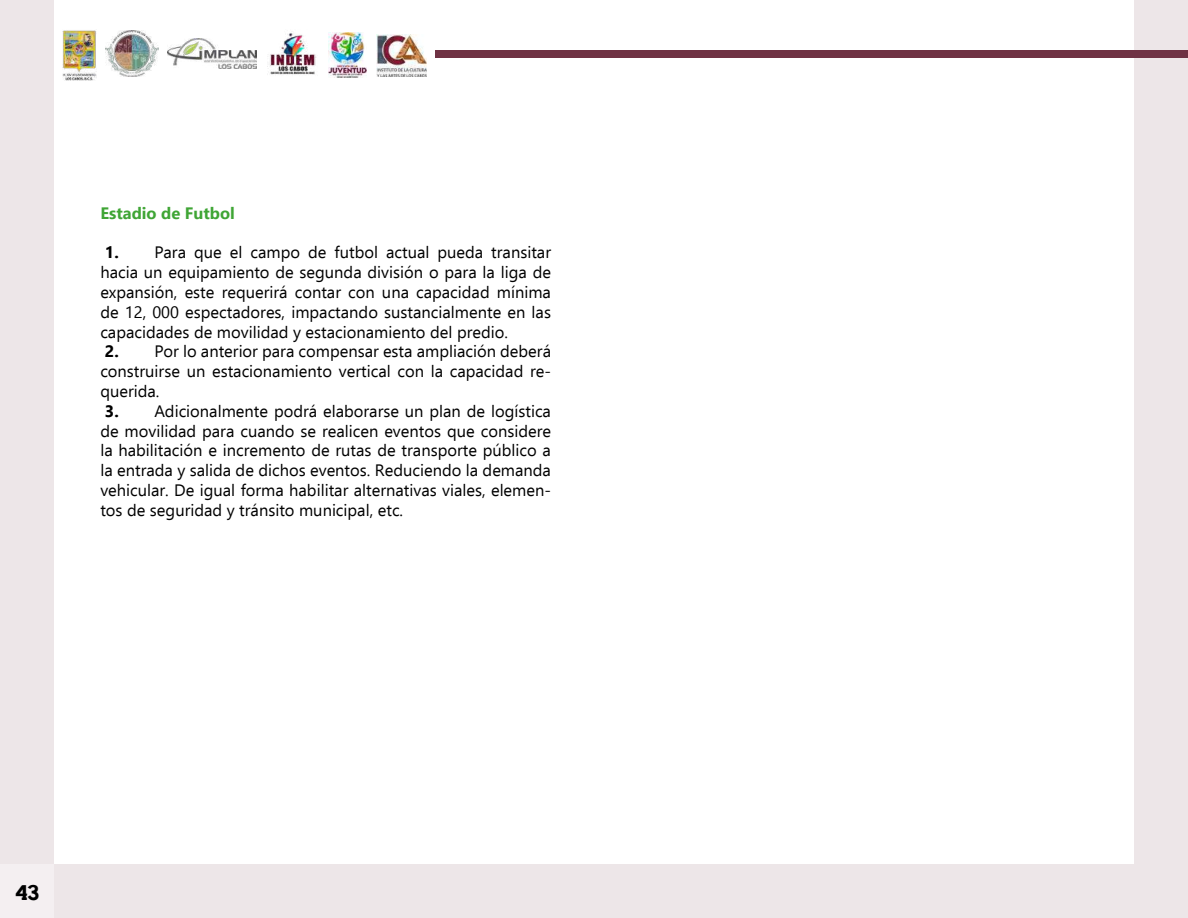
<style>
.page{position:relative;width:1188px;height:918px;background:#fff}
.page>*{position:absolute;margin:0;border:0;box-sizing:border-box;transform-origin:0 0}
.t1{font:21.9px "Ottine Slab";color:#000}
.t2{font:16.5px/19.8px "Ebrima";color:#000;text-align:justify}
.t3{font:700 16.5px "Ebrima";color:#3fa535}
.s1{font-weight:700}
</style>
<div class="page">
<div style="left:1134px;top:0;width:54px;height:918px;background:#ede6e8"></div>
<div style="left:0;top:0;width:54px;height:918px;background:#ede6e8"></div>
<div style="left:435px;top:50px;width:753px;height:8px;background:#6f3244"></div>
<div style="left:54px;top:864px;width:1080px;height:54px;background:#ede6e8"></div>
<div style="left:0;top:864px;width:54px;height:54px;background:#f4eff1"></div>
<img style="left:105px;top:31px;width:53px;height:45px">
<img style="left:62px;top:30px;width:34px;height:51px">
<img style="left:167px;top:39px;width:90px;height:29px">
<img style="left:267px;top:33px;width:49px;height:42px">
<img style="left:328px;top:32px;width:38px;height:45px">
<img style="left:377px;top:34px;width:50px;height:43px">
<p class="t3" style="left:100px;top:200px;width:136px">Estadio de Futbol</p>
<p class="t2" style="left:100px;top:242px;width:452px"><span class="s1">1.</span> Para que el campo de futbol actual pueda transitar hacia un equipamiento de segunda división o para la liga de expansión, este requerirá contar con una capacidad mínima de 12, 000 espectadores, impactando sustancialmente en las capacidades de movilidad y estacionamiento del predio.</p>
<p class="t2" style="left:100px;top:341px;width:452px"><span class="s1">2.</span> Por lo anterior para compensar esta ampliación deberá construirse un estacionamiento vertical con la capacidad re&shy;querida.</p>
<p class="t2" style="left:100px;top:401px;width:452px"><span class="s1">3.</span> Adicionalmente podrá elaborarse un plan de logística de movilidad para cuando se realicen eventos que considere la habilitación e incremento de rutas de transporte público a la entrada y salida de dichos eventos. Reduciendo la demanda vehicular. De igual forma habilitar alternativas viales, elemen&shy;tos de seguridad y tránsito municipal, etc.</p>
<h1 class="t1" style="left:15px;top:875px;width:25px">43</h1>
</div>
